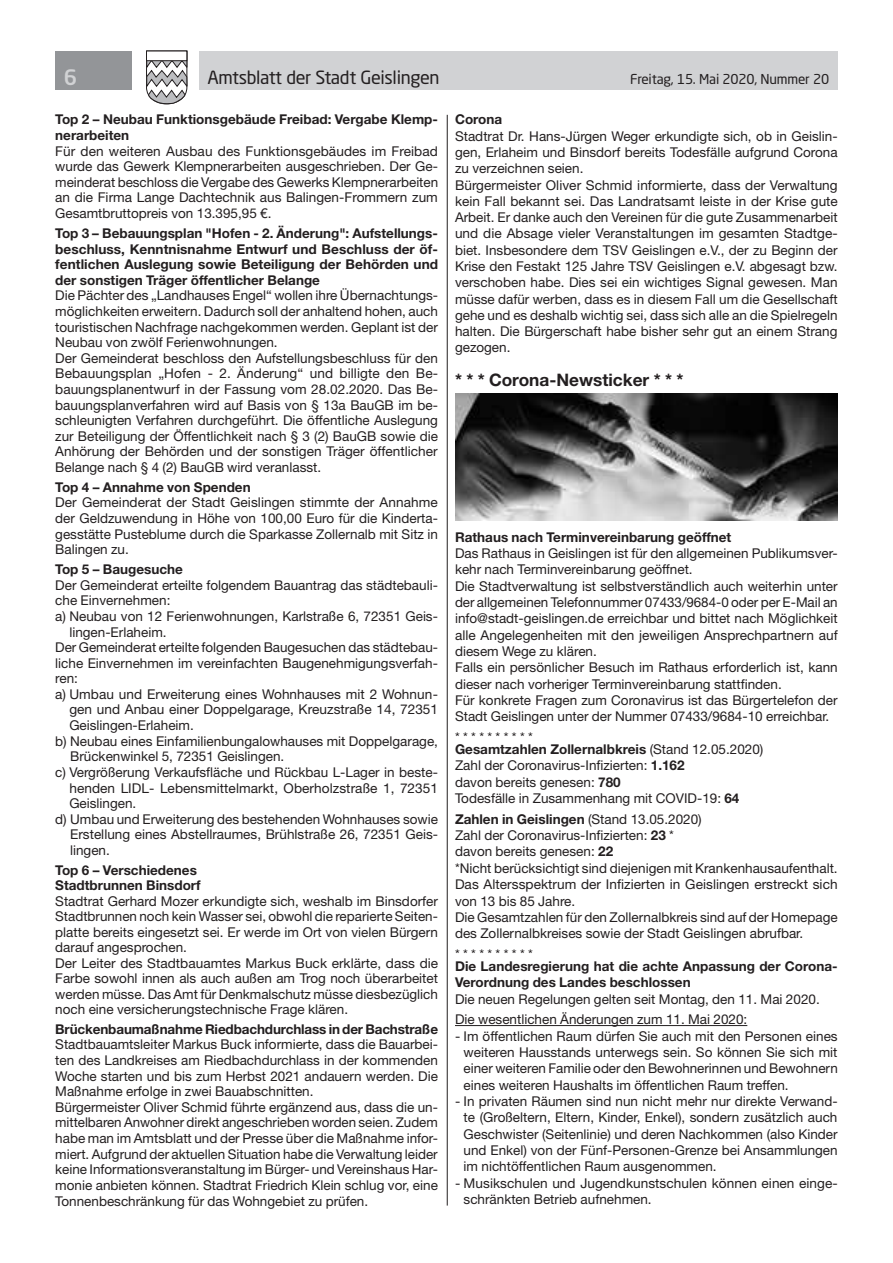
<style>
.page{position:relative;width:893px;height:1263px;background:#fff}
.page>*{position:absolute;margin:0;border:0;box-sizing:border-box;transform-origin:0 0}
.t1{font:500 21px "Neo Sans Std";color:#d1d2d4}
.t2{font:18px "Neo Sans Std";letter-spacing:-.02em;color:#231f20}
.t3{font:700 17.25px "Helvetica Neue LT Std";color:#231f20}
.t4{font:13.5px/16.4px "Helvetica Neue LT Std";color:#231f20}
.t5{font:700 13.5px/15.6px "Helvetica Neue LT Std";color:#231f20}
.t6{font:13.5px "Neo Sans Std";letter-spacing:-.015em;color:#231f20}
.s1{font-weight:700}
</style>
<div class="page">
<div style="left:199px;top:51px;width:639px;height:38px;background:#d1d2d4"></div>
<div style="left:55px;top:51px;width:77px;height:38px;background:#939598"></div>
<svg style="left:146px;top:50px;width:42px;height:55px"></svg>
<div style="left:146px;top:51px;width:41px;height:10px;background:#fff;border:1px solid #231f20"></div>
<hr style="left:447px;top:115px;width:1px;height:1090px;background:#231f20">
<hr style="left:455px;top:1025px;width:292px;height:1px;background:#231f20">
<img style="left:455px;top:393px;width:383px;height:128px">
<h1 class="t1" style="left:64px;top:64px;width:15px">6</h1>
<h2 class="t2" style="left:207px;top:66px;width:234px">Amtsblatt der Stadt Geislingen</h2>
<p class="t6" style="left:630px;top:71px;width:201px">Freitag, 15. Mai 2020, Nummer 20</p>
<p class="t5" style="left:55px;top:112px;width:384px">Top 2 – Neubau Funktionsgebäude Freibad: Vergabe Klemp&shy;nerarbeiten</p>
<p class="t4" style="left:55px;top:143px;width:384px;line-height:15.6px;text-align:justify">Für den weiteren Ausbau des Funktionsgebäudes im Freibad wurde das Gewerk Klempnerarbeiten ausgeschrieben. Der Ge&shy;meinderat beschloss die Vergabe des Gewerks Klempnerarbeiten an die Firma Lange Dachtechnik aus Balingen-Frommern zum Gesamtbruttopreis von 13.395,95 €.</p>
<p class="t5" style="left:55px;top:225px;width:384px;text-align:justify">Top 3 – Bebauungsplan "Hofen - 2. Änderung": Aufstellungs&shy;beschluss, Kenntnisnahme Entwurf und Beschluss der öf&shy;fentlichen Auslegung sowie Beteiligung der Behörden und der sonstigen Träger öffentlicher Belange</p>
<p class="t4" style="left:55px;top:288px;width:384px;line-height:15.6px">Die Pächter des „Landhauses Engel“ wollen ihre Übernachtungs&shy;möglichkeiten erweitern. Dadurch soll der anhaltend hohen, auch touristischen Nachfrage nachgekommen werden. Geplant ist der Neubau von zwölf Ferienwohnungen.<br>Der Gemeinderat beschloss den Aufstellungsbeschluss für den Bebauungsplan „Hofen - 2. Änderung“ und billigte den Be&shy;bauungsplanentwurf in der Fassung vom 28.02.2020. Das Be&shy;bauungsplanverfahren wird auf Basis von § 13a BauGB im be&shy;schleunigten Verfahren durchgeführt. Die öffentliche Auslegung zur Beteiligung der Öffentlichkeit nach § 3 (2) BauGB sowie die Anhörung der Behörden und der sonstigen Träger öffentlicher Belange nach § 4 (2) BauGB wird veranlasst.</p>
<p class="t5" style="left:55px;top:479px;width:197px">Top 4 – Annahme von Spenden</p>
<p class="t4" style="left:55px;top:495px;width:384px;line-height:15.6px;text-align:justify">Der Gemeinderat der Stadt Geislingen stimmte der Annahme der Geldzuwendung in Höhe von 100,00 Euro für die Kinderta&shy;gesstätte Pusteblume durch die Sparkasse Zollernalb mit Sitz in Balingen zu.</p>
<p class="t5" style="left:55px;top:561px;width:129px">Top 5 – Baugesuche</p>
<p class="t4" style="left:55px;top:576px;width:384px">Der Gemeinderat erteilte folgendem Bauantrag das städtebauli-</p>
<p class="t4" style="left:55px;top:592px;width:117px">che Einvernehmen:</p>
<p class="t4" style="left:55px;top:608px;width:384px">a) Neubau von 12 Ferienwohnungen, Karlstraße 6, 72351 Geis-</p>
<p class="t4" style="left:69px;top:623px;width:99px">lingen-Erlaheim.</p>
<p class="t4" style="left:55px;top:639px;width:384px">Der Gemeinderat erteilte folgenden Baugesuchen das städtebau-</p>
<p class="t4" style="left:55px;top:654px;width:384px">liche Einvernehmen im vereinfachten Baugenehmigungsverfah-</p>
<p class="t4" style="left:55px;top:670px;width:24px">ren:</p>
<p class="t4" style="left:55px;top:686px;width:384px">a) Umbau und Erweiterung eines Wohnhauses mit 2 Wohnun-</p>
<p class="t4" style="left:69px;top:701px;width:370px">gen und Anbau einer Doppelgarage, Kreuzstraße 14, 72351</p>
<p class="t4" style="left:69px;top:717px;width:126px">Geislingen-Erlaheim.</p>
<p class="t4" style="left:55px;top:732px;width:384px">b) Neubau eines Einfamilienbungalowhauses mit Doppelgarage,</p>
<p class="t4" style="left:70px;top:748px;width:216px">Brückenwinkel 5, 72351 Geislingen.</p>
<p class="t4" style="left:55px;top:764px;width:384px">c) Vergrößerung Verkaufsfläche und Rückbau L-Lager in beste-</p>
<p class="t4" style="left:69px;top:779px;width:370px">henden LIDL- Lebensmittelmarkt, Oberholzstraße 1, 72351</p>
<p class="t4" style="left:69px;top:795px;width:69px">Geislingen.</p>
<p class="t4" style="left:55px;top:810px;width:384px">d) Umbau und Erweiterung des bestehenden Wohnhauses sowie</p>
<p class="t4" style="left:70px;top:826px;width:369px">Erstellung eines Abstellraumes, Brühlstraße 26, 72351 Geis-</p>
<p class="t4" style="left:70px;top:842px;width:41px">lingen.</p>
<p class="t5" style="left:55px;top:862px;width:147px">Top 6 – Verschiedenes<br>Stadtbrunnen Binsdorf</p>
<p class="t4" style="left:55px;top:893px;width:384px;line-height:15.5px">Stadtrat Gerhard Mozer erkundigte sich, weshalb im Binsdorfer Stadtbrunnen noch kein Wasser sei, obwohl die reparierte Seiten&shy;platte bereits eingesetzt sei. Er werde im Ort von vielen Bürgern darauf angesprochen.<br>Der Leiter des Stadtbauamtes Markus Buck erklärte, dass die Farbe sowohl innen als auch außen am Trog noch überarbeitet werden müsse. Das Amt für Denkmalschutz müsse diesbezüglich noch eine versicherungstechnische Frage klären.</p>
<p class="t5" style="left:55px;top:1021px;width:384px">Brückenbaumaßnahme Riedbachdurchlass in der Bachstraße</p>
<p class="t4" style="left:55px;top:1036px;width:384px;line-height:15.6px">Stadtbauamtsleiter Markus Buck informierte, dass die Bauarbei&shy;ten des Landkreises am Riedbachdurchlass in der kommenden Woche starten und bis zum Herbst 2021 andauern werden. Die Maßnahme erfolge in zwei Bauabschnitten.<br>Bürgermeister Oliver Schmid führte ergänzend aus, dass die un&shy;mittelbaren Anwohner direkt angeschrieben worden seien. Zudem habe man im Amtsblatt und der Presse über die Maßnahme infor&shy;miert. Aufgrund der aktuellen Situation habe die Verwaltung leider keine Informationsveranstaltung im Bürger- und Vereinshaus Har&shy;monie anbieten können. Stadtrat Friedrich Klein schlug vor, eine Tonnenbeschränkung für das Wohngebiet zu prüfen.</p>
<p class="t5" style="left:455px;top:112px;width:49px">Corona</p>
<p class="t4" style="left:455px;top:128px;width:384px">Stadtrat Dr. Hans-Jürgen Weger erkundigte sich, ob in Geislin&shy;gen, Erlaheim und Binsdorf bereits Todesfälle aufgrund Corona zu verzeichnen seien.<br>Bürgermeister Oliver Schmid informierte, dass der Verwaltung kein Fall bekannt sei. Das Landratsamt leiste in der Krise gute Arbeit. Er danke auch den Vereinen für die gute Zusammenarbeit und die Absage vieler Veranstaltungen im gesamten Stadtge&shy;biet. Insbesondere dem TSV Geislingen e.V., der zu Beginn der Krise den Festakt 125 Jahre TSV Geislingen e.V. abgesagt bzw. verschoben habe. Dies sei ein wichtiges Signal gewesen. Man müsse dafür werben, dass es in diesem Fall um die Gesellschaft gehe und es deshalb wichtig sei, dass sich alle an die Spielregeln halten. Die Bürgerschaft habe bisher sehr gut an einem Strang gezogen.</p>
<p class="t3" style="left:455px;top:369px;width:230px">* * * Corona-Newsticker * * *</p>
<p class="t5" style="left:455px;top:529px;width:278px">Rathaus nach Terminvereinbarung geöffnet</p>
<p class="t4" style="left:455px;top:545px;width:384px">Das Rathaus in Geislingen ist für den allgemeinen Publikumsver&shy;kehr nach Terminvereinbarung geöffnet.<br>Die Stadtverwaltung ist selbstverständlich auch weiterhin unter der allgemeinen Telefonnummer 07433/9684-0 oder per E-Mail an info@stadt-geislingen.de erreichbar und bittet nach Möglichkeit alle Angelegenheiten mit den jeweiligen Ansprechpartnern auf diesem Wege zu klären.<br>Falls ein persönlicher Besuch im Rathaus erforderlich ist, kann dieser nach vorheriger Terminvereinbarung stattfinden.<br>Für konkrete Fragen zum Coronavirus ist das Bürgertelefon der Stadt Geislingen unter der Nummer 07433/9684-10 erreichbar.</p>
<p class="t4" style="left:455px;top:731px;width:310px;line-height:11.9px">* * * * * * * * * *<br><span class="s1">Gesamtzahlen Zollernalbkreis</span> (Stand 12.05.2020)</p>
<p class="t4" style="left:455px;top:757px;width:286px">Zahl der Coronavirus-Infizierten: <span class="s1">1.162<br></span>davon bereits genesen: <span class="s1">780<br></span>Todesfälle in Zusammenhang mit COVID-19: <span class="s1">64</span></p>
<p class="t4" style="left:455px;top:810px;width:384px"><span class="s1">Zahlen in Geislingen</span> (Stand 13.05.2020)<br>Zahl der Coronavirus-Infizierten: <span class="s1">23</span> *<br>davon bereits genesen: <span class="s1">22<br></span>*Nicht berücksichtigt sind diejenigen mit Krankenhausaufenthalt.<br>Das Altersspektrum der Infizierten in Geislingen erstreckt sich von 13 bis 85 Jahre.<br>Die Gesamtzahlen für den Zollernalbkreis sind auf der Homepage des Zollernalbkreises sowie der Stadt Geislingen abrufbar.</p>
<p class="t4" style="left:455px;top:946px;width:79px">* * * * * * * * * *</p>
<p class="t5" style="left:455px;top:957px;width:384px;line-height:16.4px">Die Landesregierung hat die achte Anpassung der Corona-<br>Verordnung des Landes beschlossen</p>
<p class="t4" style="left:455px;top:988px;width:366px;line-height:20.5px">Die neuen Regelungen gelten seit Montag, den 11. Mai 2020.<br>Die wesentlichen Änderungen zum 11. Mai 2020:</p>
<p class="t4" style="left:464px;top:1027px;width:376px;text-align:justify;text-indent:-9px">- Im öffentlichen Raum dürfen Sie auch mit den Personen eines weiteren Hausstands unterwegs sein. So können Sie sich mit einer weiteren Familie oder den Bewohnerinnen und Bewohnern eines weiteren Haushalts im öffentlichen Raum treffen.</p>
<p class="t4" style="left:464px;top:1093px;width:376px;text-align:justify;text-indent:-9px">- In privaten Räumen sind nun nicht mehr nur direkte Verwand&shy;te (Großeltern, Eltern, Kinder, Enkel), sondern zusätzlich auch Geschwister (Seitenlinie) und deren Nachkommen (also Kinder und Enkel) von der Fünf-Personen-Grenze bei Ansammlungen im nichtöffentlichen Raum ausgenommen.</p>
<p class="t4" style="left:464px;top:1175px;width:376px;text-indent:-9px">- Musikschulen und Jugendkunstschulen können einen einge&shy;schränkten Betrieb aufnehmen.</p>
</div>
